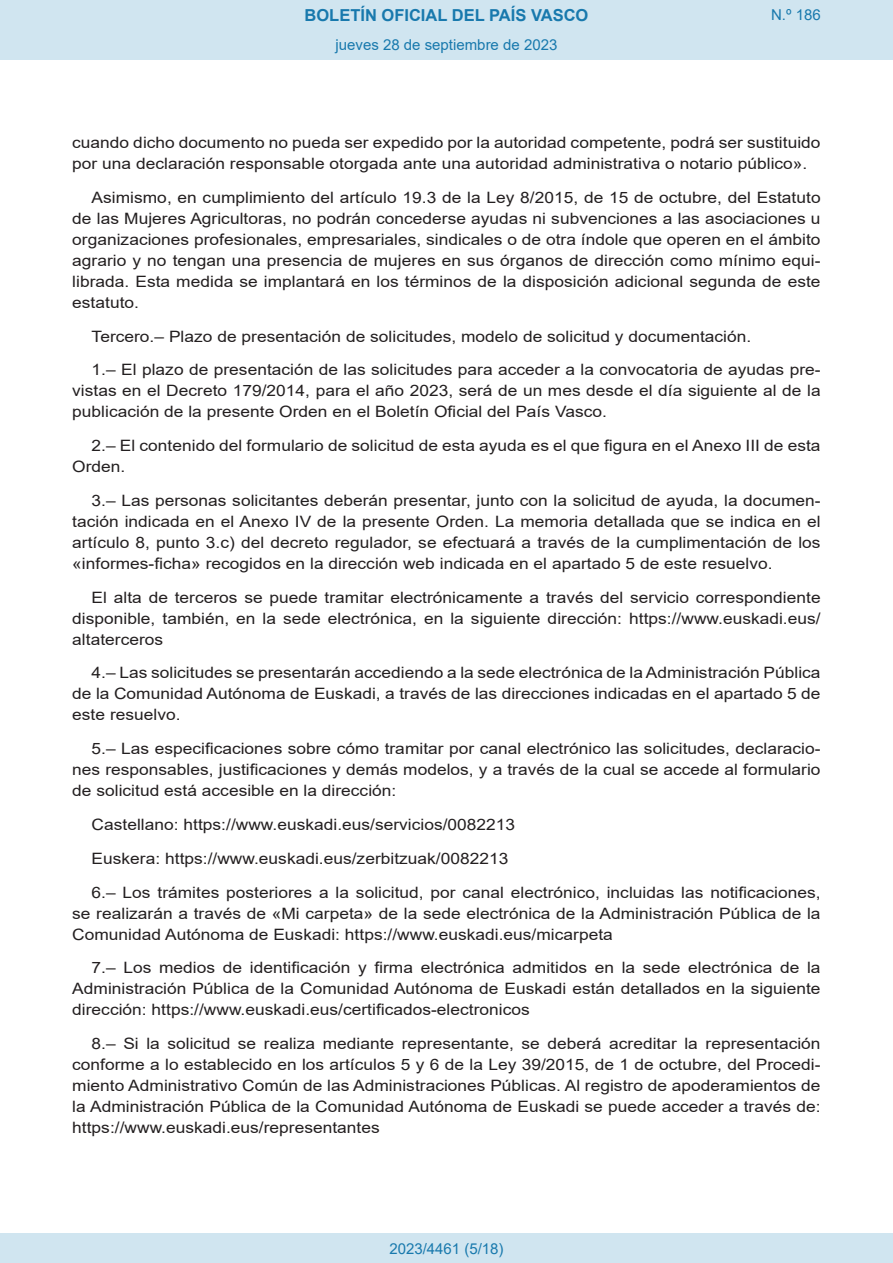
<style>
.page{position:relative;width:893px;height:1263px;background:#fff}
.page>*{position:absolute;margin:0;border:0;box-sizing:border-box;transform-origin:0 0}
.t1{font:700 16.5px "Arial";color:#1879ad}
.BOPVDetalle{font:15.6px/21px "Arial";color:#231f20;text-align:justify;scale:1.11 1}
.Paginacion_Centro{font:15px "Arial";color:#1879ad}
</style>
<div class="page">
<div style="left:0;top:0;width:893px;height:60px;background:#d0e5f0"></div>
<div style="left:0;top:1233px;width:893px;height:30px;background:#d0e5f0"></div>
<p class="t1" style="left:305px;top:3px;width:285px">BOLETÍN OFICIAL DEL PAÍS VASCO</p>
<p class="Paginacion_Centro" style="left:336px;top:35px;width:223px">jueves 28 de septiembre de 2023</p>
<p class="Paginacion_Centro" style="left:771px;top:5px;width:51px">N.º 186</p>
<p class="BOPVDetalle" style="left:72px;top:132px;width:676px">cuando dicho documento no pueda ser expedido por la autoridad competente, podrá ser sustituido por una declaración responsable otorgada ante una autoridad administrativa o notario público».</p>
<p class="BOPVDetalle" style="left:72px;top:187px;width:676px;text-indent:19px">Asimismo, en cumplimiento del artículo 19.3 de la Ley 8/2015, de 15 de octubre, del Estatuto de las Mujeres Agricultoras, no podrán concederse ayudas ni subvenciones a las asociaciones u organizaciones profesionales, empresariales, sindicales o de otra índole que operen en el ámbito agrario y no tengan una presencia de mujeres en sus órganos de dirección como mínimo equi&shy;librada. Esta medida se implantará en los términos de la disposición adicional segunda de este estatuto.</p>
<p class="BOPVDetalle" style="left:92px;top:326px;width:596px">Tercero.– Plazo de presentación de solicitudes, modelo de solicitud y documentación.</p>
<p class="BOPVDetalle" style="left:72px;top:359px;width:676px;text-indent:19px">1.– El plazo de presentación de las solicitudes para acceder a la convocatoria de ayudas pre&shy;vistas en el Decreto 179/2014, para el año 2023, será de un mes desde el día siguiente al de la publicación de la presente Orden en el Boletín Oficial del País Vasco.</p>
<p class="BOPVDetalle" style="left:72px;top:435px;width:676px;text-indent:19px">2.– El contenido del formulario de solicitud de esta ayuda es el que figura en el Anexo III de esta<br>Orden.</p>
<p class="BOPVDetalle" style="left:72px;top:490px;width:676px;text-indent:19px">3.– Las personas solicitantes deberán presentar, junto con la solicitud de ayuda, la documen&shy;tación indicada en el Anexo IV de la presente Orden. La memoria detallada que se indica en el artículo 8, punto 3.c) del decreto regulador, se efectuará a través de la cumplimentación de los «informes-ficha» recogidos en la dirección web indicada en el apartado 5 de este resuelvo.</p>
<p class="BOPVDetalle" style="left:72px;top:587px;width:676px;text-indent:19px">El alta de terceros se puede tramitar electrónicamente a través del servicio correspondiente disponible, también, en la sede electrónica, en la siguiente dirección: https://www.euskadi.eus/ altaterceros</p>
<p class="BOPVDetalle" style="left:72px;top:662px;width:676px;text-indent:19px">4.– Las solicitudes se presentarán accediendo a la sede electrónica de la Administración Pública de la Comunidad Autónoma de Euskadi, a través de las direcciones indicadas en el apartado 5 de este resuelvo.</p>
<p class="BOPVDetalle" style="left:72px;top:738px;width:676px;text-indent:19px">5.– Las especificaciones sobre cómo tramitar por canal electrónico las solicitudes, declaracio&shy;nes responsables, justificaciones y demás modelos, y a través de la cual se accede al formulario de solicitud está accesible en la dirección:</p>
<p class="BOPVDetalle" style="left:92px;top:814px;width:383px">Castellano: https://www.euskadi.eus/servicios/0082213</p>
<p class="BOPVDetalle" style="left:92px;top:848px;width:377px">Euskera: https://www.euskadi.eus/zerbitzuak/0082213</p>
<p class="BOPVDetalle" style="left:72px;top:881px;width:676px;text-indent:19px">6.– Los trámites posteriores a la solicitud, por canal electrónico, incluidas las notificaciones, se realizarán a través de «Mi carpeta» de la sede electrónica de la Administración Pública de la Comunidad Autónoma de Euskadi: https://www.euskadi.eus/micarpeta</p>
<p class="BOPVDetalle" style="left:72px;top:957px;width:676px;text-indent:19px">7.– Los medios de identificación y firma electrónica admitidos en la sede electrónica de la Administración Pública de la Comunidad Autónoma de Euskadi están detallados en la siguiente dirección: https://www.euskadi.eus/certificados-electronicos</p>
<p class="BOPVDetalle" style="left:72px;top:1033px;width:676px;text-indent:19px">8.– Si la solicitud se realiza mediante representante, se deberá acreditar la representación conforme a lo establecido en los artículos 5 y 6 de la Ley 39/2015, de 1 de octubre, del Procedi&shy;miento Administrativo Común de las Administraciones Públicas. Al registro de apoderamientos de la Administración Pública de la Comunidad Autónoma de Euskadi se puede acceder a través de: https://www.euskadi.eus/representantes</p>
<p class="Paginacion_Centro" style="left:389px;top:1238px;width:116px">2023/4461 (5/18)</p>
</div>
